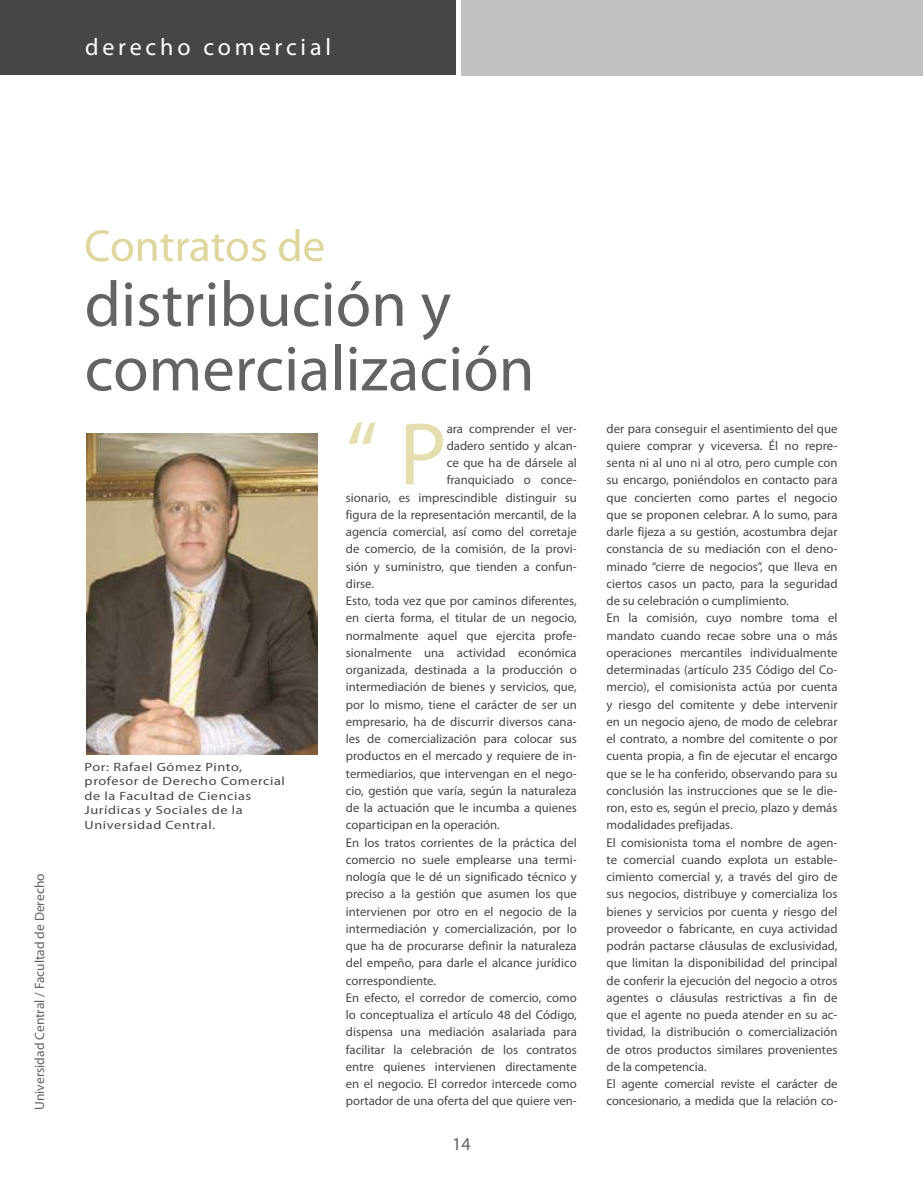
<style>
.page{position:relative;width:923px;height:1178px;background:#fff}
.page>*{position:absolute;margin:0;border:0;box-sizing:border-box;transform-origin:0 0}
.t1{font:89.55px "Myriad Pro";color:#e5deaf}
.t2{font:64.5px/64.5px "Myriad Pro";color:#636363}
.t3{font:45px "Myriad Pro";letter-spacing:-.005em;color:#ded69c}
.t4{font:24px "Myriad Pro";letter-spacing:.16em;color:#fff}
.t5{font:18px "Myriad Pro";color:#636363}
.t6{font:13.5px "Myriad Pro";color:#636363}
.t7{font:12.75px/17.2px "Myriad Pro";color:#464646}
.t8{font:12px/14.4px "Myriad Pro";letter-spacing:.04em;color:#464646;scale:1.19 1}
</style>
<div class="page">
<div style="left:0;top:0;width:455px;height:74px;background:#464646"></div>
<div style="left:461px;top:0;width:462px;height:76px;background:#c1c1c1"></div>
<img style="left:86px;top:433px;width:232px;height:322px">
<h3 class="t4" style="left:85px;top:32px;width:247px">derecho comercial</h3>
<p class="t6" style="left:31px;top:1110px;width:238px;rotate:-90deg">Universidad Central / Facultad de Derecho</p>
<h3 class="t3" style="left:85px;top:218px;width:242px">Contratos de</h3>
<h2 class="t2" style="left:85px;top:271px;width:451px">distribución y comercialización</h2>
<p class="t8" style="left:85px;top:759px;width:170px">Por: Rafael Gómez Pinto, profesor de Derecho Comercial de la Facultad de Ciencias<br>Jurídicas y Sociales de la<br>Universidad Central.</p>
<h1 class="t1" style="left:346px;top:399px;width:102px">“P</h1>
<p class="t7" style="left:447px;top:419px;width:132px">ara comprender el ver-</p>
<p class="t7" style="left:447px;top:437px;width:132px">dadero sentido y alcan-</p>
<p class="t7" style="left:447px;top:454px;width:132px">ce que ha de dársele al</p>
<p class="t7" style="left:447px;top:471px;width:132px">franquiciado o conce-</p>
<p class="t7" style="left:346px;top:488px;width:232px">sionario, es imprescindible distinguir su</p>
<p class="t7" style="left:346px;top:506px;width:232px">figura de la representación mercantil, de la</p>
<p class="t7" style="left:346px;top:523px;width:232px">agencia comercial, así como del corretaje</p>
<p class="t7" style="left:346px;top:540px;width:232px">de comercio, de la comisión, de la provi-</p>
<p class="t7" style="left:346px;top:557px;width:232px">sión y suministro, que tienden a confun-</p>
<p class="t7" style="left:346px;top:575px;width:30px">dirse.</p>
<p class="t7" style="left:346px;top:592px;width:232px">Esto, toda vez que por caminos diferentes,</p>
<p class="t7" style="left:346px;top:609px;width:232px">en cierta forma, el titular de un negocio,</p>
<p class="t7" style="left:346px;top:626px;width:232px">normalmente aquel que ejercita profe-</p>
<p class="t7" style="left:346px;top:644px;width:232px">sionalmente una actividad económica</p>
<p class="t7" style="left:346px;top:661px;width:232px">organizada, destinada a la producción o</p>
<p class="t7" style="left:346px;top:678px;width:232px">intermediación de bienes y servicios, que,</p>
<p class="t7" style="left:346px;top:695px;width:232px">por lo mismo, tiene el carácter de ser un</p>
<p class="t7" style="left:346px;top:713px;width:232px">empresario, ha de discurrir diversos cana-</p>
<p class="t7" style="left:346px;top:730px;width:232px">les de comercialización para colocar sus</p>
<p class="t7" style="left:346px;top:747px;width:232px">productos en el mercado y requiere de in-</p>
<p class="t7" style="left:346px;top:764px;width:232px">termediarios, que intervengan en el nego-</p>
<p class="t7" style="left:346px;top:782px;width:232px">cio, gestión que varía, según la naturaleza</p>
<p class="t7" style="left:346px;top:799px;width:232px">de la actuación que le incumba a quienes</p>
<p class="t7" style="left:346px;top:816px;width:155px">coparticipan en la operación.</p>
<p class="t7" style="left:346px;top:833px;width:232px">En los tratos corrientes de la práctica del</p>
<p class="t7" style="left:346px;top:851px;width:232px">comercio no suele emplearse una termi-</p>
<p class="t7" style="left:346px;top:868px;width:232px">nología que le dé un significado técnico y</p>
<p class="t7" style="left:346px;top:885px;width:232px">preciso a la gestión que asumen los que</p>
<p class="t7" style="left:346px;top:902px;width:232px">intervienen por otro en el negocio de la</p>
<p class="t7" style="left:346px;top:920px;width:232px">intermediación y comercialización, por lo</p>
<p class="t7" style="left:346px;top:937px;width:232px">que ha de procurarse definir la naturaleza</p>
<p class="t7" style="left:346px;top:954px;width:232px">del empeño, para darle el alcance jurídico</p>
<p class="t7" style="left:346px;top:971px;width:92px">correspondiente.</p>
<p class="t7" style="left:346px;top:989px;width:232px">En efecto, el corredor de comercio, como</p>
<p class="t7" style="left:346px;top:1006px;width:232px">lo conceptualiza el artículo 48 del Código,</p>
<p class="t7" style="left:346px;top:1023px;width:232px">dispensa una mediación asalariada para</p>
<p class="t7" style="left:346px;top:1040px;width:232px">facilitar la celebración de los contratos</p>
<p class="t7" style="left:346px;top:1058px;width:232px">entre quienes intervienen directamente</p>
<p class="t7" style="left:346px;top:1075px;width:232px">en el negocio. El corredor intercede como</p>
<p class="t7" style="left:346px;top:1092px;width:232px">portador de una oferta del que quiere ven-</p>
<h3 class="t5" style="left:452px;top:1133px;width:20px">14</h3>
<p class="t7" style="left:606px;top:419px;width:232px">der para conseguir el asentimiento del que quiere comprar y viceversa. Él no repre&shy;senta ni al uno ni al otro, pero cumple con su encargo, poniéndolos en contacto para que concierten como partes el negocio que se proponen celebrar. A lo sumo, para darle fijeza a su gestión, acostumbra dejar constancia de su mediación con el deno&shy;minado “cierre de negocios”, que lleva en ciertos casos un pacto, para la seguridad de su celebración o cumplimiento.<br>En la comisión, cuyo nombre toma el mandato cuando recae sobre una o más operaciones mercantiles individualmente determinadas (artículo 235 Código del Co&shy;mercio), el comisionista actúa por cuenta y riesgo del comitente y debe intervenir en un negocio ajeno, de modo de celebrar el contrato, a nombre del comitente o por cuenta propia, a fin de ejecutar el encargo que se le ha conferido, observando para su conclusión las instrucciones que se le die&shy;ron, esto es, según el precio, plazo y demás modalidades prefijadas.<br>El comisionista toma el nombre de agen&shy;te comercial cuando explota un estable&shy;cimiento comercial y, a través del giro de sus negocios, distribuye y comercializa los bienes y servicios por cuenta y riesgo del proveedor o fabricante, en cuya actividad podrán pactarse cláusulas de exclusividad, que limitan la disponibilidad del principal de conferir la ejecución del negocio a otros agentes o cláusulas restrictivas a fin de que el agente no pueda atender en su ac&shy;tividad, la distribución o comercialización de otros productos similares provenientes de la competencia.<br>El agente comercial reviste el carácter de concesionario, a medida que la relación co-</p>
</div>
